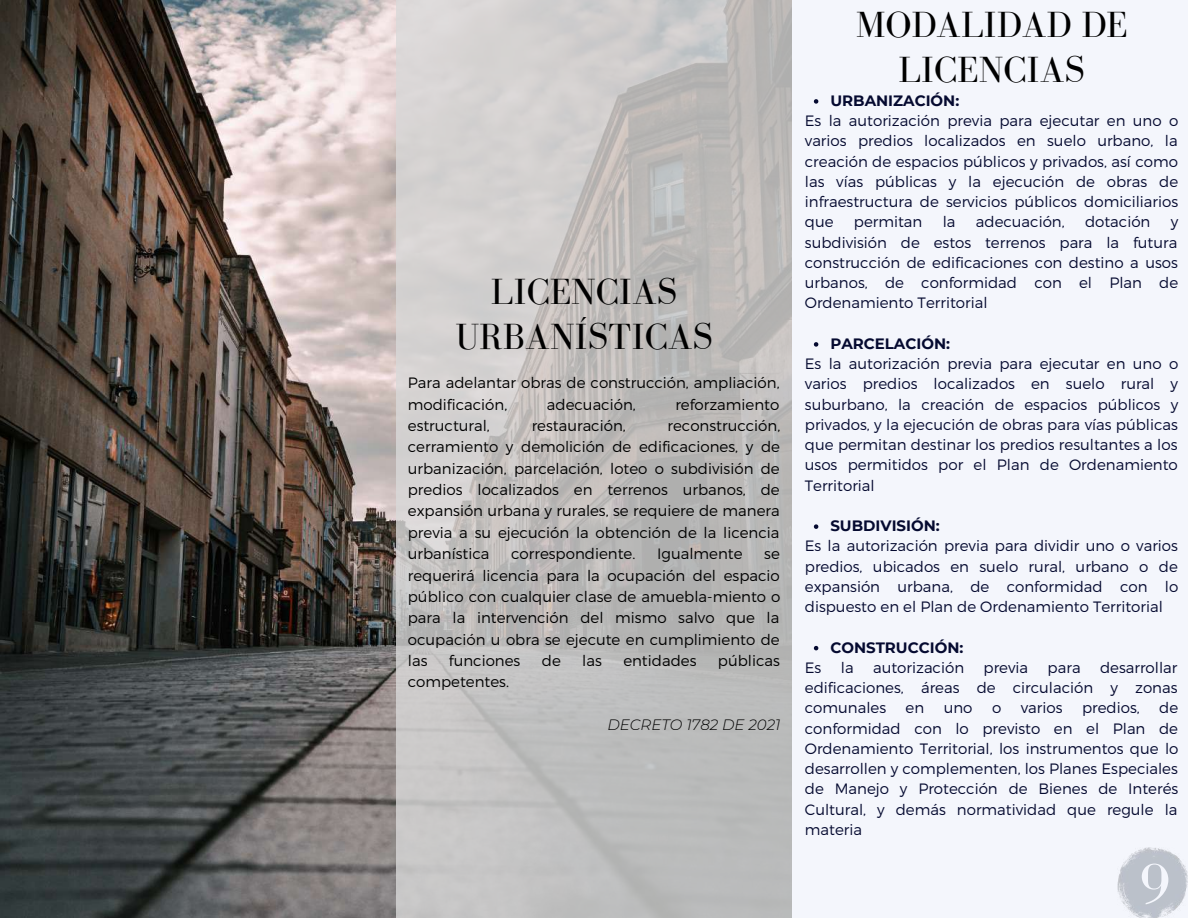
<style>
.page{position:relative;width:1188px;height:918px;background:#fff}
.page>*{position:absolute;margin:0;border:0;box-sizing:border-box;transform-origin:0 0}
.t1{font:58.05px "Bodoni FLF";color:#f4f6fc}
.t2{font:37.5px/45px "Bodoni FLF";color:#000;text-align:center}
.t3{font:300 15px/20.2px "Montserrat";color:#050a30;text-align:justify}
.t4{font:300 15px/21.3px "Montserrat";color:#000;text-align:justify}
.t5{font:700 15px "Montserrat";color:#050a30}
.t6{font:italic 300 15px "Montserrat";color:#000}
</style>
<div class="page">
<img style="left:0;top:0;width:396px;height:918px">
<svg style="left:396px;top:0;width:396px;height:918px;background:#c3c1c0"></svg>
<div style="left:792px;top:0;width:396px;height:918px;background:#f4f6fc"></div>
<svg style="left:814px;top:99px;width:4px;height:5px"></svg>
<svg style="left:814px;top:342px;width:4px;height:5px"></svg>
<svg style="left:814px;top:524px;width:4px;height:5px"></svg>
<svg style="left:814px;top:646px;width:4px;height:4px"></svg>
<img style="left:1117px;top:847px;width:71px;height:71px">
<h2 class="t2" style="left:455px;top:268px;width:259px">LICENCIAS<br>URBANÍSTICAS</h2>
<p class="t4" style="left:408px;top:371px;width:373px">Para adelantar obras de construcción, ampliación, modificación,</p>
<p class="t4" style="left:547px;top:393px;width:90px">adecuación,</p>
<p class="t4" style="left:675px;top:393px;width:106px">reforzamiento</p>
<p class="t4" style="left:408px;top:414px;width:84px">estructural,</p>
<p class="t4" style="left:532px;top:414px;width:96px">restauración,</p>
<p class="t4" style="left:408px;top:414px;width:374px;text-indent:260px">reconstrucción, cerramiento y demolición de edificaciones, y de urbanización, parcelación, loteo o subdivisión de predios localizados en terrenos urbanos, de expansión urbana y rurales, se requiere de manera previa a su ejecución la obtención de la licencia urbanística</p>
<p class="t4" style="left:511px;top:542px;width:126px">correspondiente.</p>
<p class="t4" style="left:657px;top:542px;width:87px">Igualmente</p>
<p class="t4" style="left:408px;top:542px;width:374px;text-indent:356px">se requerirá licencia para la ocupación del espacio público con cualquier clase de amuebla-miento o para la intervención del mismo salvo que la ocupación u obra se ejecute en cumplimiento de las</p>
<p class="t4" style="left:449px;top:649px;width:73px">funciones</p>
<p class="t4" style="left:542px;top:649px;width:20px">de</p>
<p class="t4" style="left:582px;top:649px;width:21px">las</p>
<p class="t4" style="left:623px;top:649px;width:75px">entidades</p>
<p class="t4" style="left:718px;top:649px;width:64px">públicas</p>
<p class="t4" style="left:408px;top:671px;width:103px">competentes.</p>
<p class="t6" style="left:608px;top:716px;width:174px">DECRETO 1782 DE 2021</p>
<h2 class="t2" style="left:856px;top:2px;width:274px">MODALIDAD DE<br>LICENCIAS</h2>
<p class="t5" style="left:830px;top:91px;width:130px">URBANIZACIÓN:</p>
<p class="t3" style="left:805px;top:110px;width:375px">Es la autorización previa para ejecutar en uno o varios predios localizados en suelo urbano, la creación de espacios públicos y privados, así como las vías públicas y la ejecución de obras de infraestructura de servicios públicos domiciliarios que</p>
<p class="t3" style="left:854px;top:211px;width:70px">permitan</p>
<p class="t3" style="left:943px;top:211px;width:14px">la</p>
<p class="t3" style="left:976px;top:211px;width:90px">adecuación,</p>
<p class="t3" style="left:1085px;top:211px;width:67px">dotación</p>
<p class="t3" style="left:805px;top:211px;width:375px;text-indent:366px">y subdivisión de estos terrenos para la futura construcción de edificaciones con destino a usos urbanos, de conformidad con el Plan de Ordenamiento Territorial</p>
<p class="t5" style="left:830px;top:334px;width:121px">PARCELACIÓN:</p>
<p class="t3" style="left:805px;top:353px;width:375px">Es la autorización previa para ejecutar en uno o varios predios localizados en suelo rural y suburbano, la creación de espacios públicos y privados, y la ejecución de obras para vías públicas que permitan destinar los predios resultantes a los usos permitidos por el Plan de Ordenamiento Territorial</p>
<p class="t5" style="left:830px;top:517px;width:111px">SUBDIVISIÓN:</p>
<p class="t3" style="left:805px;top:535px;width:375px">Es la autorización previa para dividir uno o varios predios, ubicados en suelo rural, urbano o de expansión urbana, de conformidad con lo dispuesto en el Plan de Ordenamiento Territorial</p>
<p class="t5" style="left:830px;top:638px;width:135px">CONSTRUCCIÓN:</p>
<p class="t3" style="left:805px;top:657px;width:18px">Es</p>
<p class="t3" style="left:841px;top:657px;width:14px">la</p>
<p class="t3" style="left:873px;top:657px;width:93px">autorización</p>
<p class="t3" style="left:984px;top:657px;width:46px">previa</p>
<p class="t3" style="left:1048px;top:657px;width:35px">para</p>
<p class="t3" style="left:805px;top:657px;width:374px;text-indent:295px">desarrollar edificaciones, áreas de circulación y zonas comunales</p>
<p class="t3" style="left:805px;top:697px;width:375px;text-indent:354px">de conformidad con lo previsto en el Plan de Ordenamiento Territorial, los instrumentos que lo desarrollen y complementen, los Planes Especiales de Manejo y Protección de Bienes de Interés Cultural, y demás normatividad que regule la materia</p>
<p class="t3" style="left:906px;top:697px;width:20px">en</p>
<p class="t3" style="left:944px;top:697px;width:30px">uno</p>
<p class="t3" style="left:992px;top:697px;width:11px">o</p>
<p class="t3" style="left:1021px;top:697px;width:43px">varios</p>
<p class="t3" style="left:1082px;top:697px;width:59px">predios,</p>
<h1 class="t1" style="left:1139px;top:852px;width:33px">9</h1>
</div>
